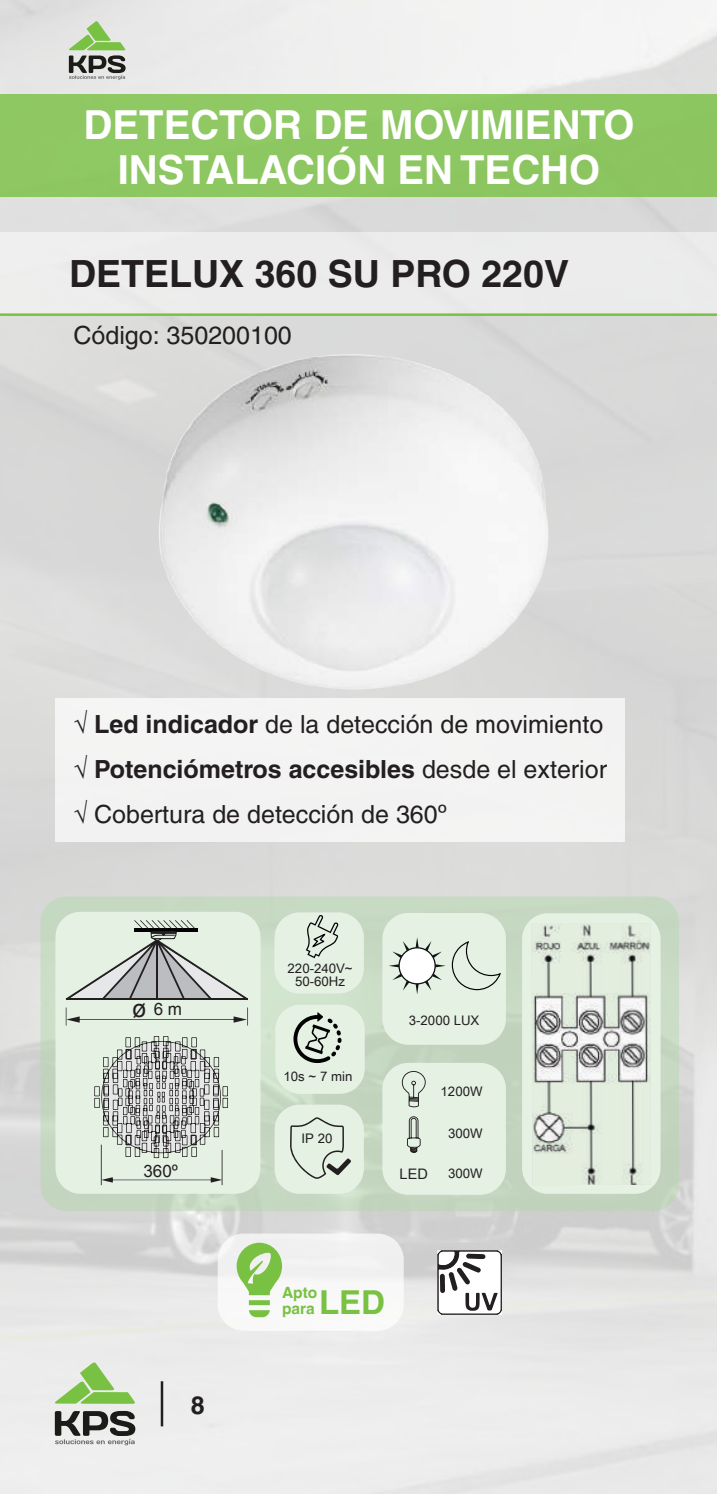
<style>
.page{position:relative;width:717px;height:1494px;background:#fff}
.page>*{position:absolute;margin:0;border:0;box-sizing:border-box;transform-origin:0 0}
.t1{font:700 40px/45px "Helvetica";color:#fff;text-align:center}
.t2{font:700 37.5px "Helvetica";color:#231f20}
.t3{font:25px/45px "Helvetica";color:#231f20}
.t4{font:700 25px "Helvetica";color:#231f20}
.t5{font:24.25px "Arial";color:#231f20}
.t6{font:17px "Arial";color:#231f20}
.t7{font:700 15.5px/15.5px "Helvetica LT";color:#79c142}
.t8{font:14.5px "Arial Unicode MS";color:#231f20}
.t9{font:13.25px/13.2px "Arial Unicode MS";color:#231f20;text-align:center}
.s1{font-weight:700}
.s2{font-size:33px}
</style>
<div class="page">
<img style="left:0;top:0;width:716px;height:1493px">
<svg style="left:55px;top:1362px;width:80px;height:41px;background:#bbd9a3"></svg>
<svg style="left:55px;top:1410px;width:80px;height:35px;background:#90908f"></svg>
<svg style="left:69px;top:21px;width:56px;height:59px;background:#a9b89c"></svg>
<hr style="left:161px;top:1381px;width:2px;height:45px;background:#231f20">
<img style="left:147px;top:345px;width:413px;height:353px">
<div style="left:55px;top:698px;width:569px;height:144px;background:#f3f3f3"></div>
<div style="left:0;top:232px;width:716px;height:83px;background:#ececec"></div>
<div style="left:0;top:94px;width:716px;height:102px;background:#8dc761"></div>
<hr style="left:0;top:313px;width:716px;height:3px;background:#79c142">
<div style="left:217px;top:1233px;width:186px;height:97px;background:#f8f8f7;border-radius:26px"></div>
<svg style="left:249px;top:1310px;width:20px;height:7px"></svg>
<svg style="left:236px;top:1242px;width:46px;height:53px"></svg>
<svg style="left:249px;top:1300px;width:21px;height:4px"></svg>
<svg style="left:437px;top:1250px;width:64px;height:63px"></svg>
<svg style="left:40px;top:896px;width:638px;height:315px;background:#c6d8c2"></svg>
<div style="left:274px;top:912px;width:89px;height:81px;background:#e4f1e3;border-radius:25px"></div>
<div style="left:275px;top:1004px;width:89px;height:89px;background:#e4f1e3;border-radius:25px"></div>
<div style="left:274px;top:1104px;width:89px;height:89px;background:#e4f1e3;border-radius:25px"></div>
<div style="left:55px;top:911px;width:205px;height:282px;background:#e4f1e3;border-radius:25px"></div>
<svg style="left:293px;top:1012px;width:48px;height:50px"></svg>
<svg style="left:290px;top:1117px;width:61px;height:61px"></svg>
<svg style="left:306px;top:915px;width:32px;height:43px"></svg>
<div style="left:382px;top:1062px;width:123px;height:132px;background:#e4f1e3;border-radius:26px"></div>
<svg style="left:401px;top:1071px;width:24px;height:81px"></svg>
<svg style="left:382px;top:912px;width:123px;height:132px;background:#dde9dc"></svg>
<svg style="left:66px;top:1007px;width:182px;height:18px"></svg>
<svg style="left:102px;top:1177px;width:119px;height:5px"></svg>
<hr style="left:101px;top:1144px;width:1px;height:40px;background:#231f20">
<hr style="left:221px;top:1149px;width:1px;height:35px;background:#231f20">
<svg style="left:94px;top:1036px;width:134px;height:121px"></svg>
<svg style="left:66px;top:920px;width:182px;height:80px"></svg>
<svg style="left:521px;top:913px;width:139px;height:280px;background:#e0edde"></svg>
<img style="left:531px;top:923px;width:119px;height:261px">
<svg style="left:0;top:0;width:7px;height:7px"></svg>
<svg style="left:0;top:1492px;width:7px;height:2px"></svg>
<svg style="left:712px;top:0;width:4px;height:7px"></svg>
<h1 class="t1" style="left:83px;top:101px;width:552px">DETECTOR DE MOVIMIENTO<br>INSTALACIÓN EN TECHO</h1>
<h2 class="t2" style="left:69px;top:251px;width:501px">DETELUX 360 SU PRO 220V</h2>
<p class="t3" style="left:73px;top:313px;width:220px">Código: 350200100</p>
<p class="t3" style="left:73px;top:701px;width:535px">√ <span class="s1">Led indicador</span> de la detección de movimiento √ <span class="s1">Potenciómetros accesibles</span> desde el exterior √ Cobertura de detección de 360º</p>
<p class="t5" style="left:132px;top:991px;width:16px">ø</p>
<p class="t6" style="left:154px;top:997px;width:30px">6 m</p>
<p class="t6" style="left:143px;top:1159px;width:36px">360º</p>
<p class="t4" style="left:190px;top:1389px;width:15px">8</p>
<p class="t9" style="left:287px;top:961px;width:67px">220-240V~<br>50-60Hz</p>
<p class="t9" style="left:283px;top:1069px;width:70px">10s ~ 7 min</p>
<p class="t9" style="left:301px;top:1131px;width:32px">IP 20</p>
<p class="t9" style="left:408px;top:1013px;width:72px">3-2000 LUX</p>
<p class="t9" style="left:440px;top:1084px;width:43px">1200W</p>
<p class="t9" style="left:448px;top:1125px;width:36px">300W</p>
<p class="t8" style="left:399px;top:1163px;width:30px">LED</p>
<p class="t9" style="left:448px;top:1166px;width:36px">300W</p>
<p class="t7" style="left:282px;top:1284px;width:104px">Apto<br>para <span class="s2">LED</span></p>
</div>
